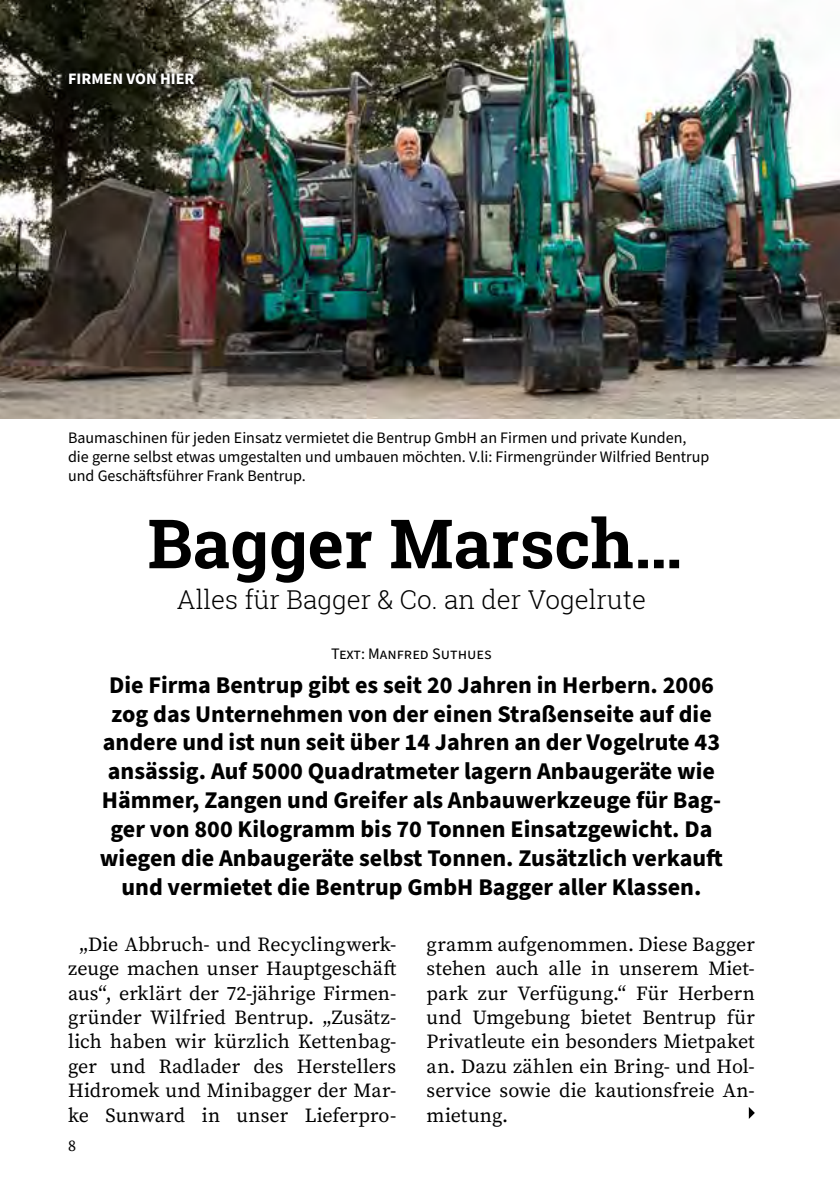
<style>
.page{position:relative;width:840px;height:1191px;background:#fff}
.page>*{position:absolute;margin:0;border:0;box-sizing:border-box;transform-origin:0 0}
.t1{font:700 68px "Roboto Slab";color:#000}
.t2{font:300 26px "Roboto Slab";color:#000}
.t3{font:700 24px/28.8px "Source Sans Pro";color:#000;text-align:center}
.t4{font:20px/24.4px "Source Serif Pro";color:#000;text-align:center}
.t5{font:16px/19.2px "Source Sans Pro";color:#000}
.t6{font:700 16px "Source Sans Pro";color:#fff}
.t7{font:16px "Source Serif Pro";color:#000}
</style>
<div class="page">
<img style="left:0;top:0;width:839px;height:418px">
<svg style="left:64px;top:67px;width:136px;height:24px;background:#25261c"></svg>
<svg style="left:748px;top:1107px;width:6px;height:12px"></svg>
<p class="t6" style="left:68px;top:68px;width:128px">FIRMEN VON HIER</p>
<p class="t5" style="left:68px;top:428px;width:642px">Baumaschinen für jeden Einsatz vermietet die Bentrup GmbH an Firmen und private Kunden, die gerne selbst etwas umgestalten und umbauen möchten. V.li: Firmengründer Wilfried Bentrup und Geschäftsführer Frank Bentrup.</p>
<h1 class="t1" style="left:147px;top:497px;width:536px">Bagger Marsch…</h1>
<h2 class="t2" style="left:177px;top:581px;width:470px">Alles für Bagger &amp; Co. an der Vogelrute</h2>
<p class="t5" style="left:331px;top:644px;width:162px">Text: Manfred Suthues</p>
<p class="t3" style="left:100px;top:671px;width:624px">Die Firma Bentrup gibt es seit 20 Jahren in Herbern. 2006 zog das Unternehmen von der einen Straßenseite auf die andere und ist nun seit über 14 Jahren an der Vogelrute 43 ansässig. Auf 5000 Quadratmeter lagern Anbaugeräte wie Hämmer, Zangen und Greifer als Anbauwerkzeuge für Bag&shy;ger von 800 Kilogramm bis 70 Tonnen Einsatzgewicht. Da wiegen die Anbaugeräte selbst Tonnen. Zusätzlich verkauft und vermietet die Bentrup GmbH Bagger aller Klassen.</p>
<p class="t4" style="left:68px;top:932px;width:329px">„Die Abbruch- und Recyclingwerk&shy;zeuge machen unser Hauptgeschäft aus“, erklärt der 72-jährige Firmen&shy;gründer Wilfried Bentrup. „Zusätz&shy;lich haben wir kürzlich Kettenbag&shy;ger und Radlader des Herstellers Hidromek und Minibagger der Mar&shy;ke Sunward in unser Lieferpro-</p>
<p class="t4" style="left:426px;top:932px;width:329px;text-align:justify">gramm aufgenommen. Diese Bagger stehen auch alle in unserem Miet&shy;park zur Verfügung.“ Für Herbern und Umgebung bietet Bentrup für Privatleute ein besonders Mietpaket an. Dazu zählen ein Bring- und Hol&shy;service sowie die kautionsfreie An&shy;mietung.</p>
<p class="t7" style="left:68px;top:1134px;width:9px">8</p>
</div>
